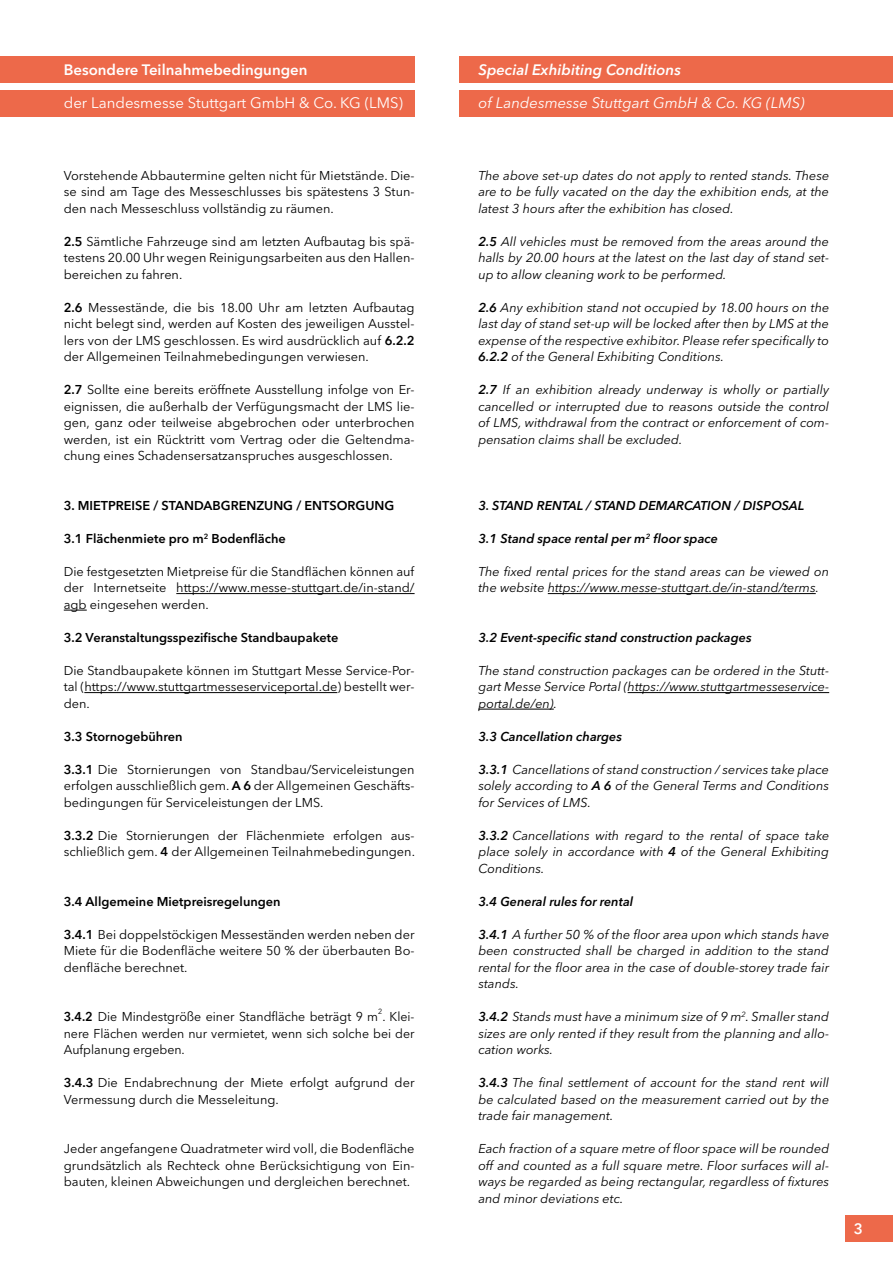
<style>
.page{position:relative;width:893px;height:1263px;background:#fff}
.page>*{position:absolute;margin:0;border:0;box-sizing:border-box;transform-origin:0 0}
.t1{font:15px "Avenir Next LT Pro";color:#fff}
.t2{font:italic 15px "Avenir Next LT Pro";color:#fff}
.t3{font:600 15px "Avenir Next LT Pro";color:#fff}
.t4{font:italic 600 15px "Avenir Next LT Pro";color:#fff}
.t5{font:italic 12.75px/16.5px "Avenir Next LT Pro";color:#000;text-align:justify}
.t6{font:12.75px/16.5px "Avenir Next LT Pro";color:#000;text-align:justify}
.t7{font:italic 600 12.75px "Avenir Next LT Pro";color:#000}
.t8{font:600 12.75px "Avenir Next LT Pro";color:#000}
.t9{font:7.5px "Avenir Next LT Pro";color:#000}
.s1{font-weight:600}
</style>
<div class="page">
<div style="left:0;top:56px;width:415px;height:27px;background:#ed694a"></div>
<div style="left:459px;top:56px;width:434px;height:27px;background:#ed694a"></div>
<div style="left:0;top:90px;width:415px;height:27px;background:#ed694a"></div>
<div style="left:459px;top:90px;width:434px;height:27px;background:#ed694a"></div>
<div style="left:845px;top:1215px;width:48px;height:27px;background:#ed694a"></div>
<hr style="left:548px;top:593px;width:268px;height:1px;background:#000">
<hr style="left:628px;top:692px;width:201px;height:1px;background:#000">
<hr style="left:478px;top:709px;width:76px;height:1px;background:#000">
<hr style="left:176px;top:593px;width:239px;height:1px;background:#000">
<svg style="left:64px;top:610px;width:23px;height:1px"></svg>
<hr style="left:84px;top:692px;width:253px;height:1px;background:#000">
<p class="t3" style="left:64px;top:61px;width:245px">Besondere Teilnahmebedingungen</p>
<p class="t1" style="left:64px;top:94px;width:341px">der Landesmesse Stuttgart GmbH &amp; Co. KG (LMS)</p>
<p class="t6" style="left:64px;top:167px;width:352px">Vorstehende Abbautermine gelten nicht für Mietstände. Die&shy;se sind am Tage des Messeschlusses bis spätestens 3 Stun&shy;den nach Messeschluss vollständig zu räumen.</p>
<p class="t6" style="left:64px;top:233px;width:352px"><span class="s1">2.5</span> Sämtliche Fahrzeuge sind am letzten Aufbautag bis spä&shy;testens 20.00 Uhr wegen Reinigungsarbeiten aus den Hallen&shy;bereichen zu fahren.</p>
<p class="t6" style="left:64px;top:299px;width:352px"><span class="s1">2.6</span> Messestände, die bis 18.00 Uhr am letzten Aufbautag nicht belegt sind, werden auf Kosten des jeweiligen Ausstel&shy;lers von der LMS geschlossen. Es wird ausdrücklich auf <span class="s1">6.2.2 </span>der Allgemeinen Teilnahmebedingungen verwiesen.</p>
<p class="t6" style="left:64px;top:382px;width:352px"><span class="s1">2.7</span> Sollte eine bereits eröffnete Ausstellung infolge von Er&shy;eignissen, die außerhalb der Verfügungsmacht der LMS lie&shy;gen, ganz oder teilweise abgebrochen oder unterbrochen werden, ist ein Rücktritt vom Vertrag oder die Geltendma&shy;chung eines Schadensersatzanspruches ausgeschlossen.</p>
<p class="t8" style="left:64px;top:498px;width:332px">3. MIETPREISE / STANDABGRENZUNG / ENTSORGUNG</p>
<p class="t8" style="left:64px;top:531px;width:224px">3.1 Flächenmiete pro m<sup>2</sup> Bodenfläche</p>
<p class="t6" style="left:64px;top:563px;width:352px">Die festgesetzten Mietpreise für die Standflächen können auf der Internetseite https://www.messe-stuttgart.de/in-stand/ agb eingesehen werden.</p>
<p class="t8" style="left:64px;top:630px;width:276px">3.2 Veranstaltungsspezifische Standbaupakete</p>
<p class="t6" style="left:64px;top:662px;width:352px">Die Standbaupakete können im Stuttgart Messe Service-Por&shy;tal (https://www.stuttgartmesseserviceportal.de) bestellt wer&shy;den.</p>
<p class="t8" style="left:64px;top:729px;width:120px">3.3 Stornogebühren</p>
<p class="t6" style="left:64px;top:761px;width:352px"><span class="s1">3.3.1</span> Die Stornierungen von Standbau/Serviceleistungen erfolgen ausschließlich gem. <span class="s1">A 6</span> der Allgemeinen Geschäfts&shy;bedingungen für Serviceleistungen der LMS.</p>
<p class="t6" style="left:64px;top:827px;width:353px"><span class="s1">3.3.2</span> Die Stornierungen der Flächenmiete erfolgen aus&shy;schließlich gem. <span class="s1">4</span> der Allgemeinen Teilnahmebedingungen.</p>
<p class="t8" style="left:64px;top:894px;width:218px">3.4 Allgemeine Mietpreisregelungen</p>
<p class="t6" style="left:64px;top:926px;width:352px"><span class="s1">3.4.1</span> Bei doppelstöckigen Messeständen werden neben der Miete für die Bodenfläche weitere 50 % der überbauten Bo&shy;denfläche berechnet.</p>
<p class="t6" style="left:64px;top:1009px;width:352px"><span class="s1">3.4.2</span> Die Mindestgröße einer Standfläche beträgt 9 m . Klei-</p>
<p class="t9" style="left:378px;top:1007px;width:6px">2</p>
<p class="t6" style="left:64px;top:1025px;width:352px">nere Flächen werden nur vermietet, wenn sich solche bei der<br>Aufplanung ergeben.</p>
<p class="t6" style="left:64px;top:1075px;width:352px"><span class="s1">3.4.3</span> Die Endabrechnung der Miete erfolgt aufgrund der<br>Vermessung durch die Messeleitung.</p>
<p class="t6" style="left:64px;top:1141px;width:352px">Jeder angefangene Quadratmeter wird voll, die Bodenfläche grundsätzlich als Rechteck ohne Berücksichtigung von Ein&shy;bauten, kleinen Abweichungen und dergleichen berechnet.</p>
<p class="t4" style="left:478px;top:61px;width:204px">Special Exhibiting Conditions</p>
<p class="t2" style="left:478px;top:94px;width:328px">of Landesmesse Stuttgart GmbH &amp; Co. KG (LMS)</p>
<p class="t5" style="left:478px;top:167px;width:352px">The above set-up dates do not apply to rented stands. These are to be fully vacated on the day the exhibition ends, at the latest 3 hours after the exhibition has closed.</p>
<p class="t5" style="left:478px;top:233px;width:352px"><span class="s1">2.5</span> All vehicles must be removed from the areas around the halls by 20.00 hours at the latest on the last day of stand set&shy;up to allow cleaning work to be performed.</p>
<p class="t5" style="left:478px;top:299px;width:352px"><span class="s1">2.6</span> Any exhibition stand not occupied by 18.00 hours on the last day of stand set-up will be locked after then by LMS at the expense of the respective exhibitor. Please refer specifically to <span class="s1">6.2.2</span> of the General Exhibiting Conditions.</p>
<p class="t5" style="left:478px;top:382px;width:352px"><span class="s1">2.7</span> If an exhibition already underway is wholly or partially cancelled or interrupted due to reasons outside the control of LMS, withdrawal from the contract or enforcement of com&shy;pensation claims shall be excluded.</p>
<p class="t7" style="left:478px;top:498px;width:327px">3. STAND RENTAL / STAND DEMARCATION / DISPOSAL</p>
<p class="t7" style="left:478px;top:531px;width:241px">3.1 Stand space rental per m<sup>2</sup> floor space</p>
<p class="t5" style="left:478px;top:563px;width:352px">The fixed rental prices for the stand areas can be viewed on the website https://www.messe-stuttgart.de/in-stand/terms.</p>
<p class="t7" style="left:478px;top:630px;width:275px">3.2 Event-specific stand construction packages</p>
<p class="t5" style="left:478px;top:662px;width:352px">The stand construction packages can be ordered in the Stutt&shy;gart Messe Service Portal (https://www.stuttgartmesseservice&shy;portal.de/en).</p>
<p class="t7" style="left:478px;top:729px;width:145px">3.3 Cancellation charges</p>
<p class="t5" style="left:478px;top:761px;width:352px"><span class="s1">3.3.1</span> Cancellations of stand construction / services take place solely according to <span class="s1">A 6</span> of the General Terms and Conditions for Services of LMS.</p>
<p class="t5" style="left:478px;top:827px;width:352px"><span class="s1">3.3.2</span> Cancellations with regard to the rental of space take place solely in accordance with <span class="s1">4</span> of the General Exhibiting Conditions.</p>
<p class="t7" style="left:478px;top:894px;width:156px">3.4 General rules for rental</p>
<p class="t5" style="left:478px;top:926px;width:352px"><span class="s1">3.4.1</span> A further 50 % of the floor area upon which stands have been constructed shall be charged in addition to the stand rental for the floor area in the case of double-storey trade fair stands.</p>
<p class="t5" style="left:478px;top:1009px;width:352px"><span class="s1">3.4.2</span> Stands must have a minimum size of 9 m<sup>2</sup>. Smaller stand sizes are only rented if they result from the planning and allo&shy;cation works.</p>
<p class="t5" style="left:478px;top:1075px;width:352px"><span class="s1">3.4.3</span> The final settlement of account for the stand rent will be calculated based on the measurement carried out by the trade fair management.</p>
<p class="t5" style="left:478px;top:1141px;width:352px">Each fraction of a square metre of floor space will be rounded off and counted as a full square metre. Floor surfaces will al&shy;ways be regarded as being rectangular, regardless of fixtures and minor deviations etc.</p>
<p class="t3" style="left:854px;top:1219px;width:11px">3</p>
</div>
